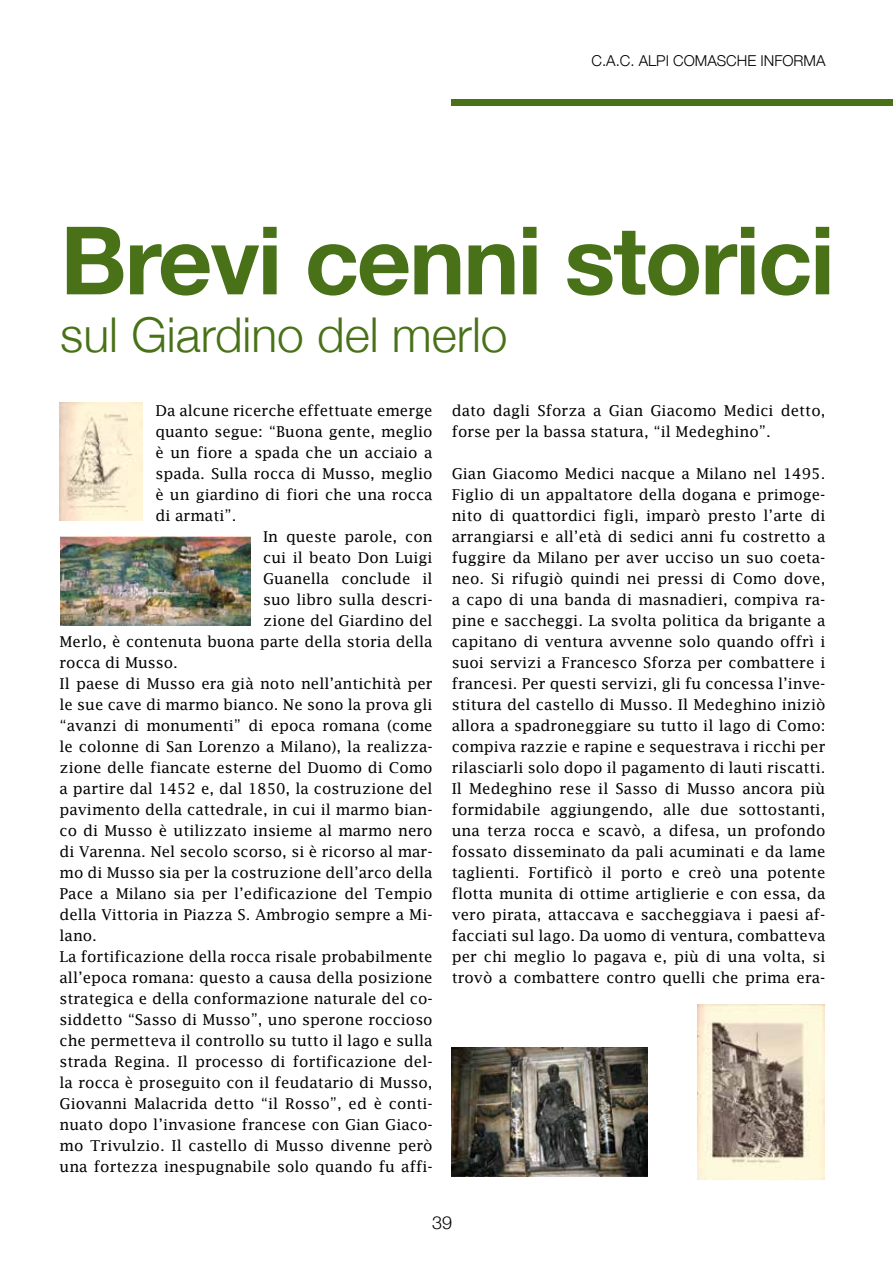
<style>
.page{position:relative;width:893px;height:1263px;background:#fff}
.page>*{position:absolute;margin:0;border:0;box-sizing:border-box;transform-origin:0 0}
.t1{font:700 94.5px "Helvetica Neue";letter-spacing:-.02em;color:#487118}
.t2{font:300 48px "Helvetica Neue";color:#487118}
.t3{font:300 18px "Helvetica Neue";color:#000}
.t4{font:15px/21px "Lucida Fax";color:#000}
.t5{font:300 15px "Helvetica Neue";color:#000}
</style>
<div class="page">
<div style="left:451px;top:99px;width:442px;height:7px;background:#487118"></div>
<img style="left:60px;top:402px;width:83px;height:119px">
<img style="left:60px;top:537px;width:190px;height:88px">
<img style="left:452px;top:1047px;width:195px;height:130px">
<img style="left:697px;top:1004px;width:128px;height:176px">
<p class="t5" style="left:591px;top:48px;width:235px">C.A.C. ALPI COMASCHE INFORMA</p>
<h1 class="t1" style="left:60px;top:186px;width:776px">Brevi cenni storici</h1>
<h2 class="t2" style="left:60px;top:296px;width:449px">sul Giardino del merlo</h2>
<p class="t4" style="left:155px;top:400px;width:279px">Da alcune ricerche effettuate emerge</p>
<p class="t4" style="left:155px;top:421px;width:279px">quanto segue: “Buona gente, meglio</p>
<p class="t4" style="left:155px;top:442px;width:279px">è un fiore a spada che un acciaio a</p>
<p class="t4" style="left:155px;top:463px;width:279px">spada. Sulla rocca di Musso, meglio</p>
<p class="t4" style="left:155px;top:484px;width:279px">è un giardino di fiori che una rocca</p>
<p class="t4" style="left:155px;top:505px;width:83px">di armati”.</p>
<p class="t4" style="left:263px;top:526px;width:171px">In queste parole, con</p>
<p class="t4" style="left:263px;top:547px;width:171px">cui il beato Don Luigi</p>
<p class="t4" style="left:263px;top:568px;width:171px">Guanella conclude il</p>
<p class="t4" style="left:263px;top:589px;width:171px">suo libro sulla descri-</p>
<p class="t4" style="left:263px;top:610px;width:171px">zione del Giardino del</p>
<p class="t4" style="left:60px;top:631px;width:375px">Merlo, è contenuta buona parte della storia della</p>
<p class="t4" style="left:60px;top:652px;width:120px">rocca di Musso.</p>
<p class="t4" style="left:60px;top:673px;width:375px">Il paese di Musso era già noto nell’antichità per</p>
<p class="t4" style="left:60px;top:694px;width:375px">le sue cave di marmo bianco. Ne sono la prova gli</p>
<p class="t4" style="left:60px;top:715px;width:375px">“avanzi di monumenti” di epoca romana (come</p>
<p class="t4" style="left:60px;top:736px;width:375px">le colonne di San Lorenzo a Milano), la realizza-</p>
<p class="t4" style="left:60px;top:757px;width:375px">zione delle fiancate esterne del Duomo di Como</p>
<p class="t4" style="left:60px;top:778px;width:375px">a partire dal 1452 e, dal 1850, la costruzione del</p>
<p class="t4" style="left:60px;top:799px;width:375px">pavimento della cattedrale, in cui il marmo bian-</p>
<p class="t4" style="left:60px;top:820px;width:375px">co di Musso è utilizzato insieme al marmo nero</p>
<p class="t4" style="left:60px;top:841px;width:375px">di Varenna. Nel secolo scorso, si è ricorso al mar-</p>
<p class="t4" style="left:60px;top:862px;width:375px">mo di Musso sia per la costruzione dell’arco della</p>
<p class="t4" style="left:60px;top:883px;width:375px">Pace a Milano sia per l’edificazione del Tempio</p>
<p class="t4" style="left:60px;top:904px;width:375px">della Vittoria in Piazza S. Ambrogio sempre a Mi-</p>
<p class="t4" style="left:60px;top:925px;width:39px">lano.</p>
<p class="t4" style="left:60px;top:946px;width:375px">La fortificazione della rocca risale probabilmente</p>
<p class="t4" style="left:60px;top:967px;width:375px">all’epoca romana: questo a causa della posizione</p>
<p class="t4" style="left:60px;top:988px;width:375px">strategica e della conformazione naturale del co-</p>
<p class="t4" style="left:60px;top:1009px;width:375px">siddetto “Sasso di Musso”, uno sperone roccioso</p>
<p class="t4" style="left:60px;top:1030px;width:375px">che permetteva il controllo su tutto il lago e sulla</p>
<p class="t4" style="left:60px;top:1051px;width:375px">strada Regina. Il processo di fortificazione del-</p>
<p class="t4" style="left:60px;top:1072px;width:375px">la rocca è proseguito con il feudatario di Musso,</p>
<p class="t4" style="left:60px;top:1093px;width:375px">Giovanni Malacrida detto “il Rosso”, ed è conti-</p>
<p class="t4" style="left:60px;top:1114px;width:375px">nuato dopo l’invasione francese con Gian Giaco-</p>
<p class="t4" style="left:60px;top:1135px;width:375px">mo Trivulzio. Il castello di Musso divenne però</p>
<p class="t4" style="left:60px;top:1156px;width:375px">una fortezza inespugnabile solo quando fu affi-</p>
<p class="t4" style="left:452px;top:400px;width:375px">dato dagli Sforza a Gian Giacomo Medici detto, forse per la bassa statura, “il Medeghino”.</p>
<p class="t4" style="left:452px;top:463px;width:375px;text-align:justify">Gian Giacomo Medici nacque a Milano nel 1495.<br>Figlio di un appaltatore della dogana e primoge&shy;nito di quattordici figli, imparò presto l’arte di arrangiarsi e all’età di sedici anni fu costretto a fuggire da Milano per aver ucciso un suo coeta&shy;neo. Si rifugiò quindi nei pressi di Como dove, a capo di una banda di masnadieri, compiva ra&shy;pine e saccheggi. La svolta politica da brigante a capitano di ventura avvenne solo quando offrì i suoi servizi a Francesco Sforza per combattere i francesi. Per questi servizi, gli fu concessa l’inve&shy;stitura del castello di Musso. Il Medeghino iniziò allora a spadroneggiare su tutto il lago di Como: compiva razzie e rapine e sequestrava i ricchi per rilasciarli solo dopo il pagamento di lauti riscatti.<br>Il Medeghino rese il Sasso di Musso ancora più formidabile aggiungendo, alle due sottostanti, una terza rocca e scavò, a difesa, un profondo fossato disseminato da pali acuminati e da lame taglienti. Fortificò il porto e creò una potente flotta munita di ottime artiglierie e con essa, da vero pirata, attaccava e saccheggiava i paesi af&shy;facciati sul lago. Da uomo di ventura, combatteva per chi meglio lo pagava e, più di una volta, si trovò a combattere contro quelli che prima era-</p>
<p class="t3" style="left:432px;top:1208px;width:22px">39</p>
</div>
